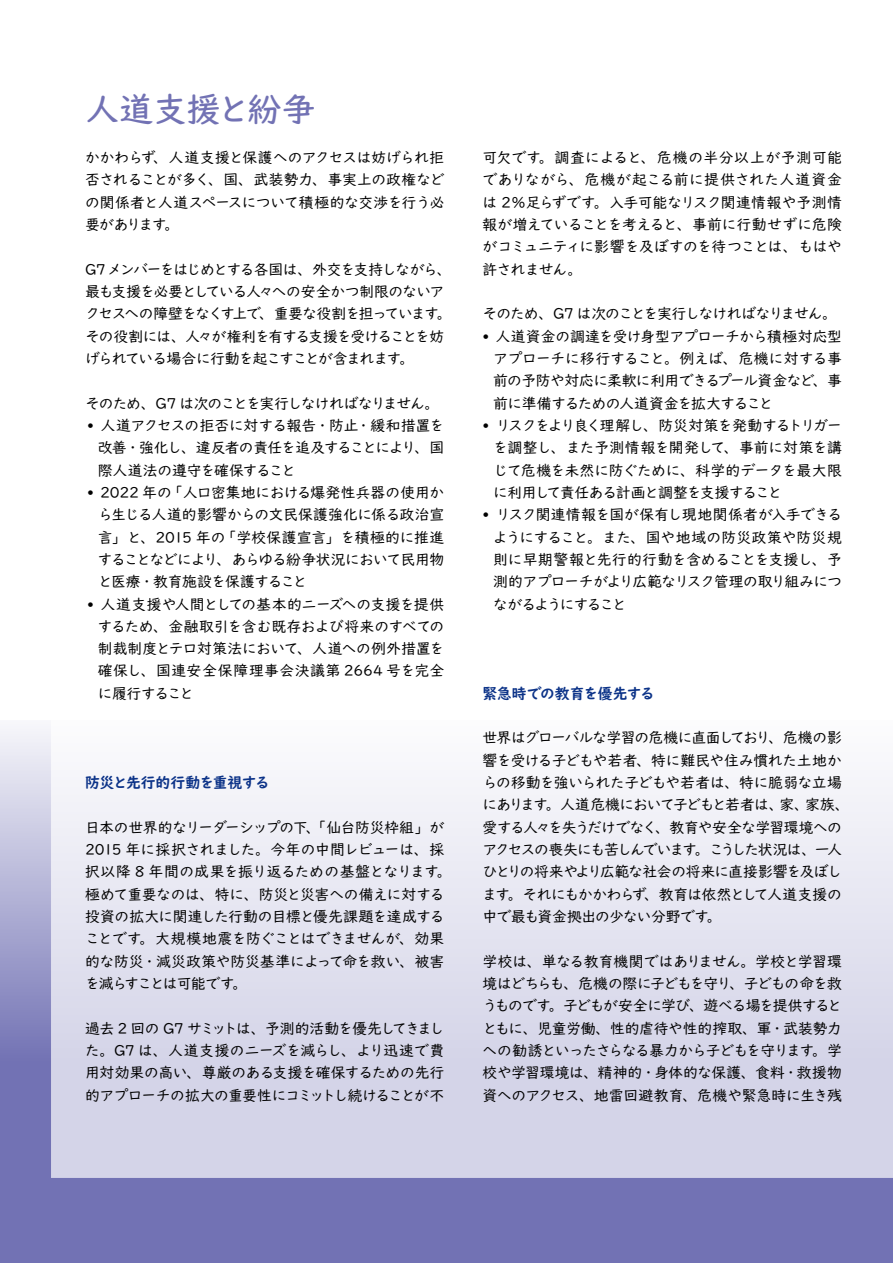
<style>
.page{position:relative;width:893px;height:1263px;background:#fff}
.page>*{position:absolute;margin:0;border:0;box-sizing:border-box;transform-origin:0 0}
.t1{font:500 34.05px "UD Digi Kyokasho Pro N";letter-spacing:-.01em;color:#7272b4}
.t2{font:14.85px/22.4px "UD Digi Kyokasho Pro N";letter-spacing:-.05em;color:#000;text-align:justify}
.t3{font:14.85px/22.4px "UD Digi Kyokasho Pro N";letter-spacing:-.085em;color:#000}
.t4{font:700 14.85px "UD Digi Kyokasho Pro N";letter-spacing:-.035em;color:#0c3388}
.s1{font-weight:800}
</style>
<div class="page">
<svg style="left:0;top:729px;width:893px;height:534px;background:#7d7db9"></svg>
<svg style="left:51px;top:729px;width:842px;height:449px"></svg>
<h1 class="t1" style="left:85px;top:81px;width:232px">人道支援と紛争</h1>
<p class="t2" style="left:85px;top:146px;width:361px">かかわらず、人道支援と保護へのアクセスは妨げられ拒否されることが多く、国、武装勢力、事実上の政権などの関係者と人道スペースについて積極的な交渉を行う必要があります。</p>
<p class="t3" style="left:85px;top:257px;width:368px">G7 メンバーをはじめとする各国は、外交を支持しながら、最も支援を必要としている人々への安全かつ制限のないアクセスへの障壁をなくす上で、重要な役割を担っています。その役割には、人々が権利を有する支援を受けることを妨げられている場合に行動を起こすことが含まれます。</p>
<p class="t3" style="left:85px;top:391px;width:356px">そのため、G7 は次のことを実行しなければなりません。</p>
<p class="t2" style="left:98px;top:413px;width:348px;text-indent:-11px"><span class="s1">•</span> 人道アクセスの拒否に対する報告・防止・緩和措置を改善・強化し、違反者の責任を追及することにより、国際人道法の遵守を確保すること</p>
<p class="t2" style="left:98px;top:480px;width:348px;text-indent:-11px"><span class="s1">•</span> 2022 年の「人口密集地における爆発性兵器の使用から生じる人道的影響からの文民保護強化に係る政治宣言」と、2015 年の「学校保護宣言」を積極的に推進することなどにより、あらゆる紛争状況において民用物と医療・教育施設を保護すること</p>
<p class="t2" style="left:98px;top:592px;width:348px;text-indent:-11px"><span class="s1">•</span> 人道支援や人間としての基本的ニーズへの支援を提供するため、金融取引を含む既存および将来のすべての制裁制度とテロ対策法において、人道への例外措置を確保し、国連安全保障理事会決議第 2664 号を完全に履行すること</p>
<p class="t4" style="left:85px;top:770px;width:186px">防災と先行的行動を重視する</p>
<p class="t2" style="left:85px;top:815px;width:368px;text-align:left">日本の世界的なリーダーシップの下、「仙台防災枠組」が<br>2015 年に採択されました。今年の中間レビューは、採択以降 8 年間の成果を振り返るための基盤となります。極めて重要なのは、特に、防災と災害への備えに対する投資の拡大に関連した行動の目標と優先課題を達成することです。大規模地震を防ぐことはできませんが、効果的な防災・減災政策や防災基準によって命を救い、被害を減らすことは可能です。</p>
<p class="t2" style="left:85px;top:1016px;width:361px">過去 2 回の G7 サミットは、予測的活動を優先してきました。G7 は、人道支援のニーズを減らし、より迅速で費用対効果の高い、尊厳のある支援を確保するための先行的アプローチの拡大の重要性にコミットし続けることが不</p>
<p class="t2" style="left:483px;top:146px;width:361px">可欠です。調査によると、危機の半分以上が予測可能でありながら、危機が起こる前に提供された人道資金は 2％足らずです。入手可能なリスク関連情報や予測情報が増えていることを考えると、事前に行動せずに危険がコミュニティに影響を及ぼすのを待つことは、もはや許されません。</p>
<p class="t3" style="left:483px;top:302px;width:356px">そのため、G7 は次のことを実行しなければなりません。</p>
<p class="t2" style="left:493px;top:324px;width:350px;text-indent:-11px"><span class="s1">•</span> 人道資金の調達を受け身型アプローチから積極対応型アプローチに移行すること。例えば、危機に対する事前の予防や対応に柔軟に利用できるプール資金など、事前に準備するための人道資金を拡大すること</p>
<p class="t2" style="left:493px;top:413px;width:350px;text-indent:-11px"><span class="s1">•</span> リスクをより良く理解し、防災対策を発動するトリガーを調整し、また予測情報を開発して、事前に対策を講じて危機を未然に防ぐために、科学的データを最大限に利用して責任ある計画と調整を支援すること</p>
<p class="t2" style="left:493px;top:503px;width:350px;text-indent:-11px"><span class="s1">•</span> リスク関連情報を国が保有し現地関係者が入手できるようにすること。また、国や地域の防災政策や防災規則に早期警報と先行的行動を含めることを支援し、予測的アプローチがより広範なリスク管理の取り組みにつながるようにすること</p>
<p class="t4" style="left:483px;top:681px;width:173px">緊急時での教育を優先する</p>
<p class="t2" style="left:482px;top:726px;width:369px;text-align:left">世界はグローバルな学習の危機に直面しており、危機の影響を受ける子どもや若者、特に難民や住み慣れた土地からの移動を強いられた子どもや若者は、特に脆弱な立場にあります。人道危機において子どもと若者は、家、家族、愛する人々を失うだけでなく、教育や安全な学習環境へのアクセスの喪失にも苦しんでいます。こうした状況は、一人ひとりの将来やより広範な社会の将来に直接影響を及ぼします。それにもかかわらず、教育は依然として人道支援の中で最も資金拠出の少ない分野です。</p>
<p class="t2" style="left:482px;top:949px;width:361px">学校は、単なる教育機関ではありません。学校と学習環境はどちらも、危機の際に子どもを守り、子どもの命を救うものです。子どもが安全に学び、遊べる場を提供するとともに、児童労働、性的虐待や性的搾取、軍・武装勢力への勧誘といったさらなる暴力から子どもを守ります。学校や学習環境は、精神的・身体的な保護、食料・救援物資へのアクセス、地雷回避教育、危機や緊急時に生き残</p>
</div>
